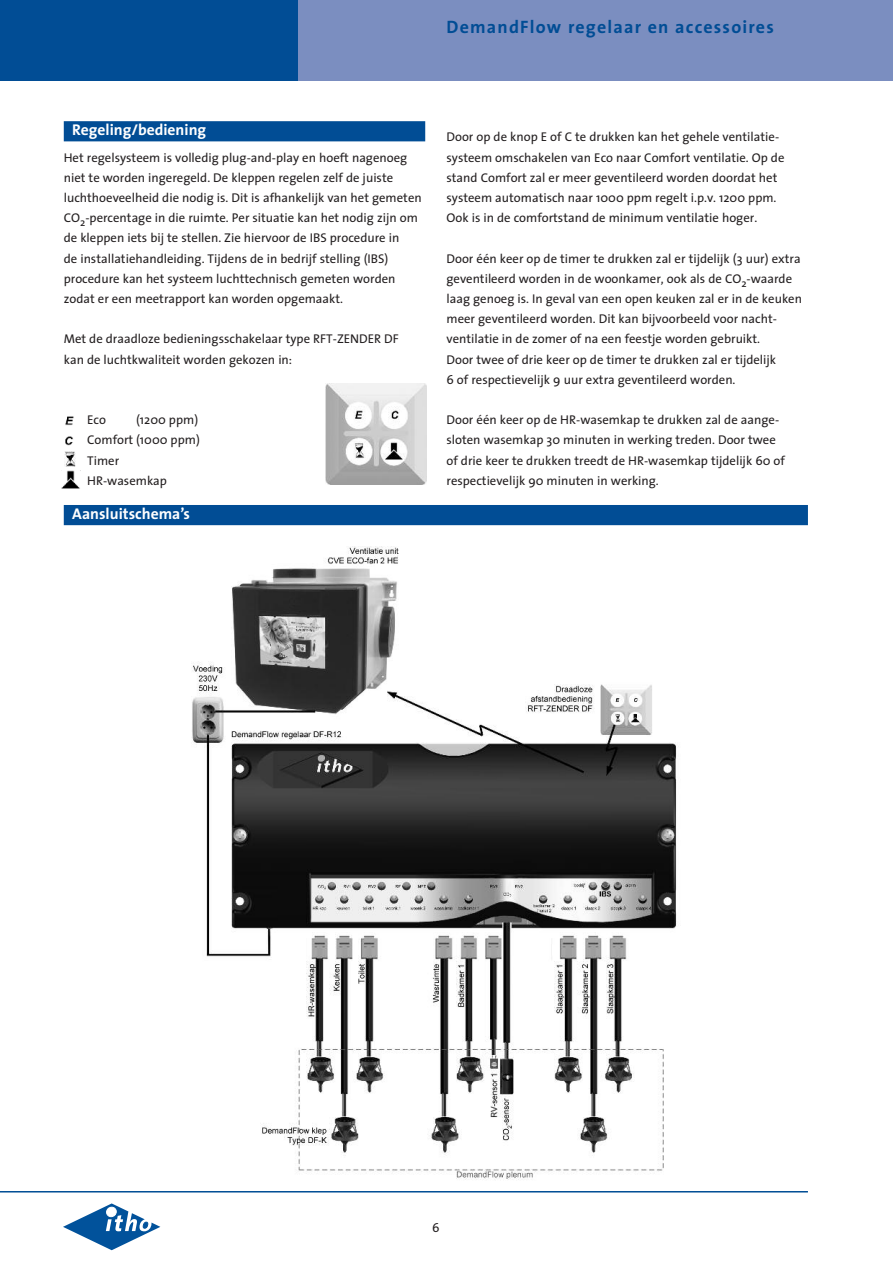
<style>
.page{position:relative;width:893px;height:1263px;background:#fff}
.page>*{position:absolute;margin:0;border:0;box-sizing:border-box;transform-origin:0 0}
.t1{font:700 18px "The Sans";letter-spacing:.065em;color:#014d95}
.t2{font:700 15.6px "The Sans";color:#fff}
.t3{font:12.75px/20.2px "The Sans";color:#231f20}
</style>
<div class="page">
<div style="left:298px;top:0;width:595px;height:81px;background:#7b8ec0"></div>
<div style="left:0;top:0;width:298px;height:81px;background:#014d95"></div>
<svg style="left:63px;top:1203px;width:97px;height:47px"></svg>
<hr style="left:0;top:1191px;width:808px;height:1px;background:#014d95">
<div style="left:64px;top:121px;width:361px;height:20px;background:#014d95"></div>
<img style="left:168px;top:525px;width:536px;height:655px">
<div style="left:64px;top:505px;width:744px;height:20px;background:#014d95"></div>
<img style="left:325px;top:383px;width:102px;height:102px">
<img style="left:65px;top:416px;width:9px;height:10px">
<img style="left:65px;top:436px;width:8px;height:10px">
<img style="left:64px;top:451px;width:12px;height:16px">
<img style="left:61px;top:471px;width:19px;height:18px">
<h1 class="t1" style="left:446px;top:20px;width:329px">DemandFlow regelaar en accessoires</h1>
<p class="t2" style="left:72px;top:124px;width:135px">Regeling/bediening</p>
<p class="t3" style="left:64px;top:148px;width:359px">Het regelsysteem is volledig plug-and-play en hoeft nagenoeg niet te worden ingeregeld. De kleppen regelen zelf de juiste luchthoeveelheid die nodig is. Dit is afhankelijk van het gemeten CO<sub>2</sub>-percentage in die ruimte. Per situatie kan het nodig zijn om de kleppen iets bij te stellen. Zie hiervoor de IBS procedure in<br>de installatiehandleiding. Tijdens de in bedrijf stelling (IBS) procedure kan het systeem luchttechnisch gemeten worden zodat er een meetrapport kan worden opgemaakt.</p>
<p class="t3" style="left:64px;top:330px;width:337px">Met de draadloze bedieningsschakelaar type RFT-ZENDER DF kan de luchtkwaliteit worden gekozen in:</p>
<p class="t3" style="left:87px;top:411px;width:114px;text-indent:49px">(1200 ppm)<br>Comfort (1000 ppm)<br>Timer<br>HR-wasemkap</p>
<p class="t3" style="left:87px;top:411px;width:20px">Eco</p>
<p class="t2" style="left:72px;top:508px;width:119px">Aansluitschema’s</p>
<p class="t3" style="left:446px;top:128px;width:339px">Door op de knop E of C te drukken kan het gehele ventilatie&shy;systeem omschakelen van Eco naar Comfort ventilatie. Op de stand Comfort zal er meer geventileerd worden doordat het systeem automatisch naar 1000 ppm regelt i.p.v. 1200 ppm.<br>Ook is in de comfortstand de minimum ventilatie hoger.</p>
<p class="t3" style="left:446px;top:249px;width:357px">Door één keer op de timer te drukken zal er tijdelijk (3 uur) extra geventileerd worden in de woonkamer, ook als de CO<sub>2</sub>-waarde laag genoeg is. In geval van een open keuken zal er in de keuken meer geventileerd worden. Dit kan bijvoorbeeld voor nacht&shy;ventilatie in de zomer of na een feestje worden gebruikt.<br>Door twee of drie keer op de timer te drukken zal er tijdelijk<br>6 of respectievelijk 9 uur extra geventileerd worden.</p>
<p class="t3" style="left:446px;top:411px;width:340px">Door één keer op de HR-wasemkap te drukken zal de aange&shy;sloten wasemkap 30 minuten in werking treden. Door twee of drie keer te drukken treedt de HR-wasemkap tijdelijk 60 of respectievelijk 90 minuten in werking.</p>
<p class="t3" style="left:432px;top:1219px;width:9px">6</p>
</div>
